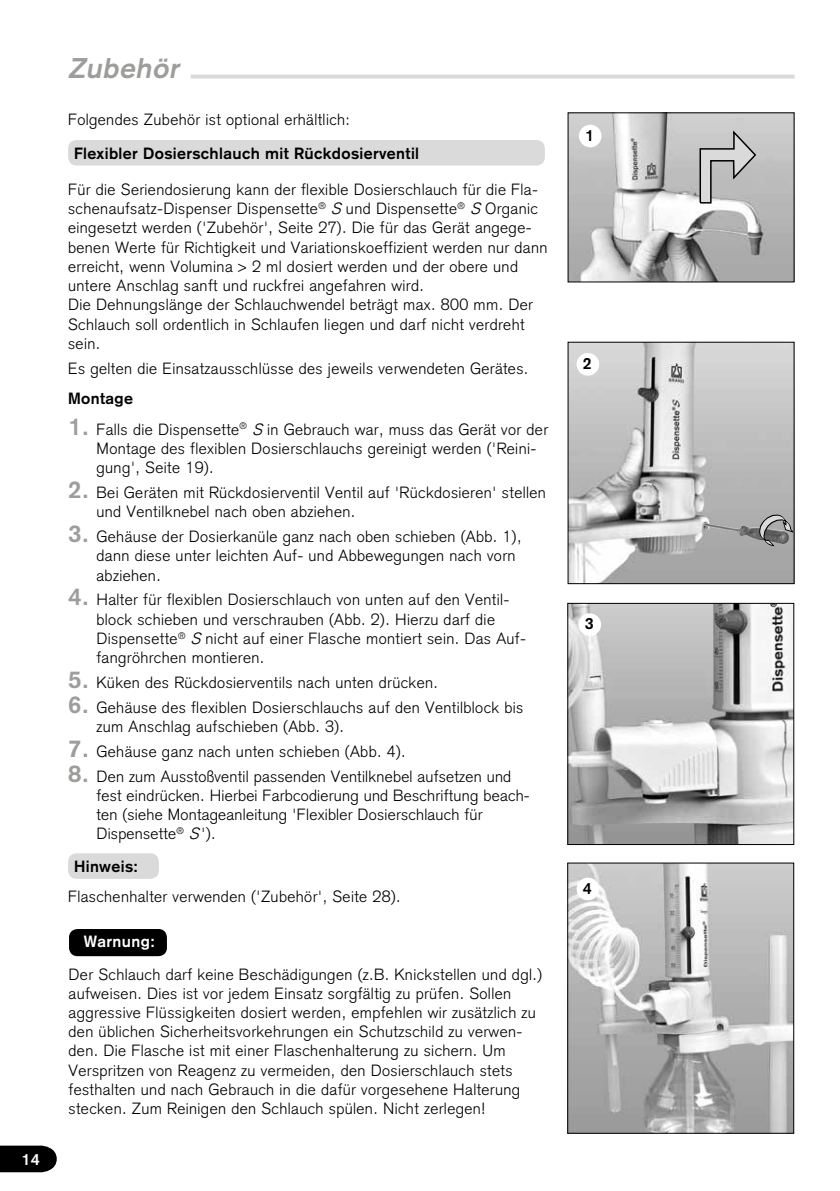
<style>
.page{position:relative;width:840px;height:1191px;background:#fff}
.page>*{position:absolute;margin:0;border:0;box-sizing:border-box;transform-origin:0 0}
.t1{font:italic 700 28px "Akzidenz Grotesk";color:#9d9d9c}
.t2{font:300 16px/19.2px "Akzidenz Grotesk";letter-spacing:.025em;color:#000}
.t3{font:700 16px "Akzidenz Grotesk";letter-spacing:.025em;color:#000}
.t4{font:700 16px "Akzidenz Grotesk";letter-spacing:.025em;color:#fff}
.s1{font-style:italic}
.s2{font-weight:700;font-size:24px;color:#9d9d9c}
</style>
<div class="page">
<img style="left:569px;top:114px;width:223px;height:166px">
<svg style="left:698px;top:129px;width:58px;height:75px"></svg>
<img style="left:569px;top:605px;width:222px;height:238px">
<div style="left:567px;top:603px;width:226px;height:242px;border:1px solid #000"></div>
<img style="left:569px;top:344px;width:223px;height:238px">
<div style="left:576px;top:353px;width:23px;height:22px;background:#fff;border-radius:50%"></div>
<div style="left:578px;top:613px;width:22px;height:23px;background:#fff;border-radius:50%"></div>
<img style="left:702px;top:523px;width:51px;height:21px">
<svg style="left:753px;top:509px;width:42px;height:42px"></svg>
<div style="left:578px;top:125px;width:23px;height:22px;background:#fff;border-radius:50%"></div>
<img style="left:569px;top:864px;width:222px;height:267px">
<div style="left:576px;top:877px;width:23px;height:23px;background:#fff;border-radius:50%"></div>
<svg style="left:0;top:1145px;width:57px;height:27px"></svg>
<svg style="left:190px;top:75px;width:604px;height:4px;fill:#dadada"></svg>
<div style="left:69px;top:929px;width:98px;height:27px;background:#000;border-radius:9px"></div>
<div style="left:68px;top:853px;width:91px;height:26px;background:#dadada;border-radius:9px"></div>
<div style="left:68px;top:140px;width:476px;height:25px;background:#dadada;border-radius:9px"></div>
<p class="t4" style="left:21px;top:1150px;width:20px">14</p>
<h1 class="t1" style="left:68px;top:52px;width:118px">Zubehör</h1>
<p class="t2" style="left:68px;top:110px;width:283px">Folgendes Zubehör ist optional erhältlich:</p>
<p class="t3" style="left:74px;top:144px;width:346px">Flexibler Dosierschlauch mit Rückdosierventil</p>
<p class="t2" style="left:68px;top:180px;width:480px">Für die Seriendosierung kann der flexible Dosierschlauch für die Fla&shy;schenaufsatz-Dispenser Dispensette<sup>®</sup> <span class="s1">S</span> und Dispensette<sup>®</sup> <span class="s1">S</span> Organic eingesetzt werden ('Zubehör', Seite 27). Die für das Gerät angege&shy;benen Werte für Richtigkeit und Variationskoeffizient werden nur dann erreicht, wenn Volumina 2 ml dosiert werden und der obere und untere Anschlag sanft und ruckfrei angefahren wird.<br>Die Dehnungslänge der Schlauchwendel beträgt max. 800 mm. Der Schlauch soll ordentlich in Schlaufen liegen und darf nicht verdreht sein.</p>
<p class="t2" style="left:68px;top:358px;width:461px">Es gelten die Einsatzausschlüsse des jeweils verwendeten Gerätes.</p>
<p class="t3" style="left:68px;top:389px;width:66px">Montage</p>
<p class="t2" style="left:96px;top:419px;width:453px;text-indent:-28px"><span class="s2">1.</span> Falls die Dispensette<sup>®</sup> <span class="s1">S</span> in Gebrauch war, muss das Gerät vor der<br>Montage des flexiblen Dosierschlauchs gereinigt werden ('Reini&shy;gung', Seite 19).</p>
<p class="t2" style="left:96px;top:483px;width:450px;text-indent:-28px"><span class="s2">2.</span> Bei Geräten mit Rückdosierventil Ventil auf 'Rückdosieren' stellen und Ventilknebel nach oben abziehen.</p>
<p class="t2" style="left:96px;top:527px;width:426px;text-indent:-28px"><span class="s2">3.</span> Gehäuse der Dosierkanüle ganz nach oben schieben (Abb. 1), dann diese unter leichten Auf- und Abbewegungen nach vorn abziehen.</p>
<p class="t2" style="left:96px;top:590px;width:431px;text-indent:-28px"><span class="s2">4.</span> Halter für flexiblen Dosierschlauch von unten auf den Ventil&shy;block schieben und verschrauben (Abb. 2). Hierzu darf die Dispensette<sup>®</sup> <span class="s1">S</span> nicht auf einer Flasche montiert sein. Das Auf&shy;fangröhrchen montieren.</p>
<p class="t2" style="left:68px;top:673px;width:371px"><span class="s2">5.</span> Küken des Rückdosierventils nach unten drücken.</p>
<p class="t2" style="left:96px;top:697px;width:428px;text-indent:-28px"><span class="s2">6.</span> Gehäuse des flexiblen Dosierschlauchs auf den Ventilblock bis zum Anschlag aufschieben (Abb. 3).</p>
<p class="t2" style="left:68px;top:742px;width:339px"><span class="s2">7.</span> Gehäuse ganz nach unten schieben (Abb. 4).</p>
<p class="t2" style="left:96px;top:766px;width:434px;text-indent:-28px"><span class="s2">8.</span> Den zum Ausstoßventil passenden Ventilknebel aufsetzen und fest eindrücken. Hierbei Farbcodierung und Beschriftung beach&shy;ten (siehe Montageanleitung 'Flexibler Dosierschlauch für Dispensette<sup>®</sup> <span class="s1">S</span> ').</p>
<p class="t3" style="left:74px;top:857px;width:65px">Hinweis:</p>
<p class="t2" style="left:68px;top:887px;width:334px">Flaschenhalter verwenden ('Zubehör', Seite 28).</p>
<p class="t4" style="left:84px;top:932px;width:72px">Warnung:</p>
<p class="t2" style="left:68px;top:964px;width:474px">Der Schlauch darf keine Beschädigungen (z.B. Knickstellen und dgl.) aufweisen. Dies ist vor jedem Einsatz sorgfältig zu prüfen. Sollen aggressive Flüssigkeiten dosiert werden, empfehlen wir zusätzlich zu den üblichen Sicherheitsvorkehrungen ein Schutzschild zu verwen&shy;den. Die Flasche ist mit einer Flaschenhalterung zu sichern. Um Verspritzen von Reagenz zu vermeiden, den Dosierschlauch stets festhalten und nach Gebrauch in die dafür vorgesehene Halterung stecken. Zum Reinigen den Schlauch spülen. Nicht zerlegen!</p>
<p class="t3" style="left:585px;top:126px;width:10px">1</p>
<p class="t3" style="left:582px;top:354px;width:10px">2</p>
<p class="t3" style="left:584px;top:614px;width:10px">3</p>
<p class="t3" style="left:582px;top:878px;width:10px">4</p>
</div>
